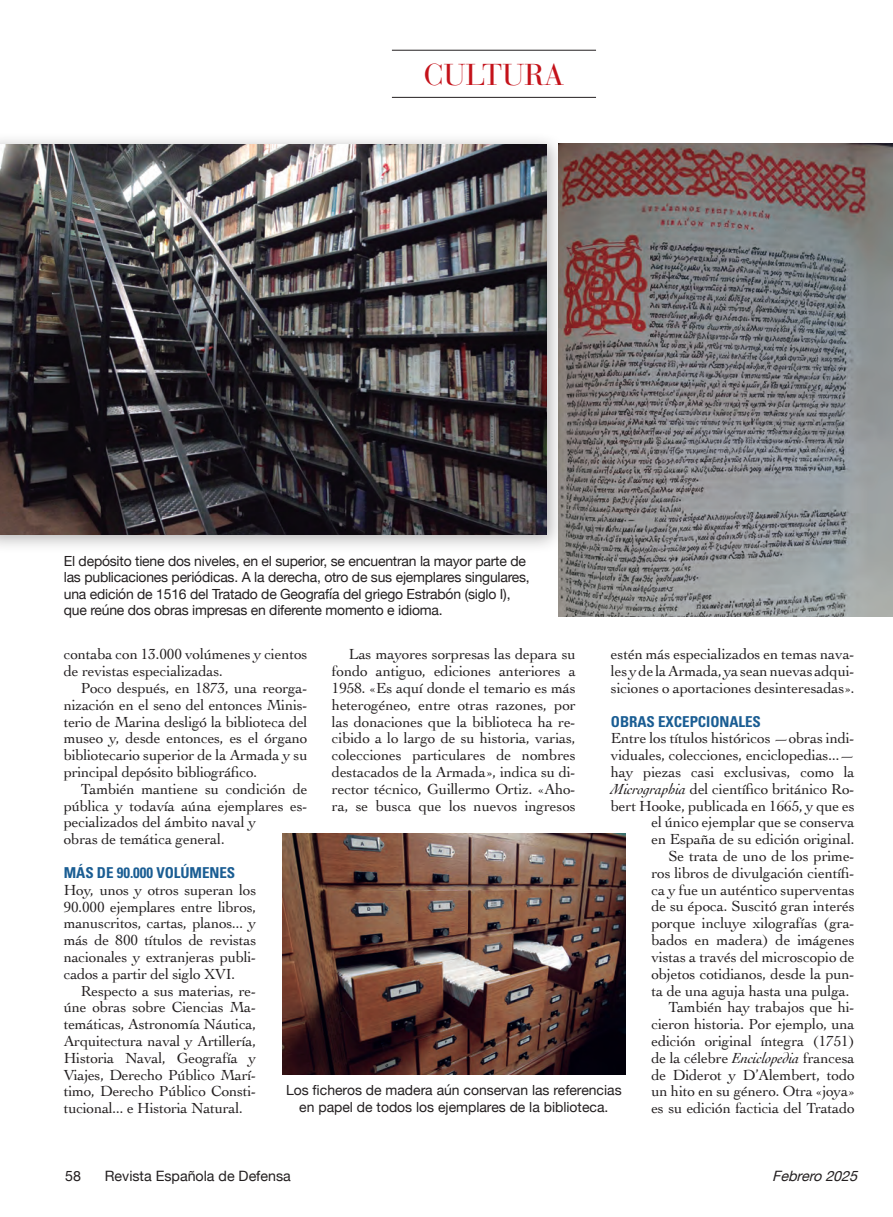
<style>
.page{position:relative;width:893px;height:1217px;background:#fff}
.page>*{position:absolute;margin:0;border:0;box-sizing:border-box;transform-origin:0 0}
.Título_B{font:30px "Bauer Bodoni";color:#c4121a}
.Texto_general{font:15.3px/16.8px "Cochin";letter-spacing:-.01em;color:#231f20;text-align:justify}
.Ladillo{font:700 condensed 15px "Univers";letter-spacing:-.005em;color:#1a5d93}
.t1{font:14.25px "Helvetica Neue";color:#231f20}
.t2{font:italic 14.25px "Helvetica Neue";color:#231f20}
.Título_B-2{font:13.95px/16.5px "Helvetica Neue";letter-spacing:-.015em;color:#231f20;text-align:center}
.s1{font-style:italic}
</style>
<div class="page">
<hr style="left:392px;top:97px;width:204px;height:1px;background:#231f20">
<hr style="left:392px;top:50px;width:204px;height:1px;background:#231f20">
<img style="left:559px;top:144px;width:334px;height:472px">
<div style="left:0;top:132px;width:566px;height:422px;background:#231f20;opacity:.35"></div>
<img style="left:0;top:145px;width:546px;height:389px">
<img style="left:282px;top:833px;width:344px;height:240px">
<p class="Título_B" style="left:424px;top:57px;width:142px">CULTURA</p>
<p class="Título_B-2" style="left:64px;top:553px;width:468px;text-align:left">El depósito tiene dos niveles, en el superior, se encuentran la mayor parte de las publicaciones periódicas. A la derecha, otro de sus ejemplares singulares, una edición de 1516 del Tratado de Geografía del griego Estrabón (siglo I), que reúne dos obras impresas en diferente momento e idioma.</p>
<p class="Texto_general" style="left:611px;top:645px;width:245px">estén más especializados en temas nava&shy;les y de la Armada, ya sean nuevas adqui&shy;siciones o aportaciones desinteresadas».</p>
<p class="Ladillo" style="left:611px;top:711px;width:152px">OBRAS EXCEPCIONALES</p>
<p class="Texto_general" style="left:611px;top:729px;width:245px;text-align:right">Entre los títulos históricos —obras indi&shy;viduales, colecciones, enciclopedias...— hay piezas casi exclusivas, como la <span class="s1">Micrographia</span> del científico británico Ro&shy;bert Hooke, publicada en 1665, y que es el único ejemplar que se conserva<br>en España de su edición original.</p>
<p class="Texto_general" style="left:651px;top:846px;width:205px;text-indent:17px">Se trata de uno de los prime&shy;ros libros de divulgación científi&shy;ca y fue un auténtico superventas de su época. Suscitó gran interés porque incluye xilografías (gra&shy;bados en madera) de imágenes vistas a través del microscopio de objetos cotidianos, desde la pun&shy;ta de una aguja hasta una pulga.</p>
<p class="Texto_general" style="left:651px;top:998px;width:205px;text-indent:17px">También hay trabajos que hi&shy;cieron historia. Por ejemplo, una edición original íntegra (1751) de la célebre <span class="s1">Enciclopedia</span> francesa de Diderot y D’Alembert, todo un hito en su género. Otra «joya» es su edición facticia del Tratado</p>
<p class="Texto_general" style="left:64px;top:645px;width:245px">contaba con 13.000 volúmenes y cientos de revistas especializadas.</p>
<p class="Texto_general" style="left:64px;top:678px;width:245px;text-indent:17px">Poco después, en 1873, una reorga&shy;nización en el seno del entonces Minis&shy;terio de Marina desligó la biblioteca del museo y, desde entonces, es el órgano bibliotecario superior de la Armada y su principal depósito bibliográfico.</p>
<p class="Texto_general" style="left:64px;top:779px;width:245px;text-align:left;text-indent:17px">También mantiene su condición de pública y todavía aúna ejemplares es&shy;pecializados del ámbito naval y<br>obras de temática general.</p>
<p class="Ladillo" style="left:64px;top:863px;width:173px">MÁS DE 90.000 VOLÚMENES</p>
<p class="Texto_general" style="left:64px;top:880px;width:194px">Hoy, unos y otros superan los 90.000 ejemplares entre libros, manuscritos, cartas, planos... y más de 800 títulos de revistas nacionales y extranjeras publi&shy;cados a partir del siglo XVI.</p>
<p class="Texto_general" style="left:64px;top:981px;width:194px;text-indent:17px">Respecto a sus materias, re&shy;úne obras sobre Ciencias Ma&shy;temáticas, Astronomía Náutica, Arquitectura naval y Artillería, Historia Naval, Geografía y Viajes, Derecho Público Marí&shy;timo, Derecho Público Consti&shy;tucional... e Historia Natural.</p>
<p class="Texto_general" style="left:332px;top:645px;width:245px;text-indent:17px">Las mayores sorpresas las depara su fondo antiguo, ediciones anteriores a 1958. «Es aquí donde el temario es más heterogéneo, entre otras razones, por las donaciones que la biblioteca ha re&shy;cibido a lo largo de su historia, varias, colecciones particulares de nombres destacados de la Armada», indica su di&shy;rector técnico, Guillermo Ortiz. «Aho&shy;ra, se busca que los nuevos ingresos</p>
<p class="Título_B-2" style="left:286px;top:1082px;width:337px">Los ficheros de madera aún conservan las referencias en papel de todos los ejemplares de la biblioteca.</p>
<p class="t1" style="left:65px;top:1165px;width:17px">58</p>
<p class="t1" style="left:105px;top:1165px;width:188px">Revista Española de Defensa</p>
<p class="t2" style="left:772px;top:1165px;width:92px">Febrero2025</p>
</div>
